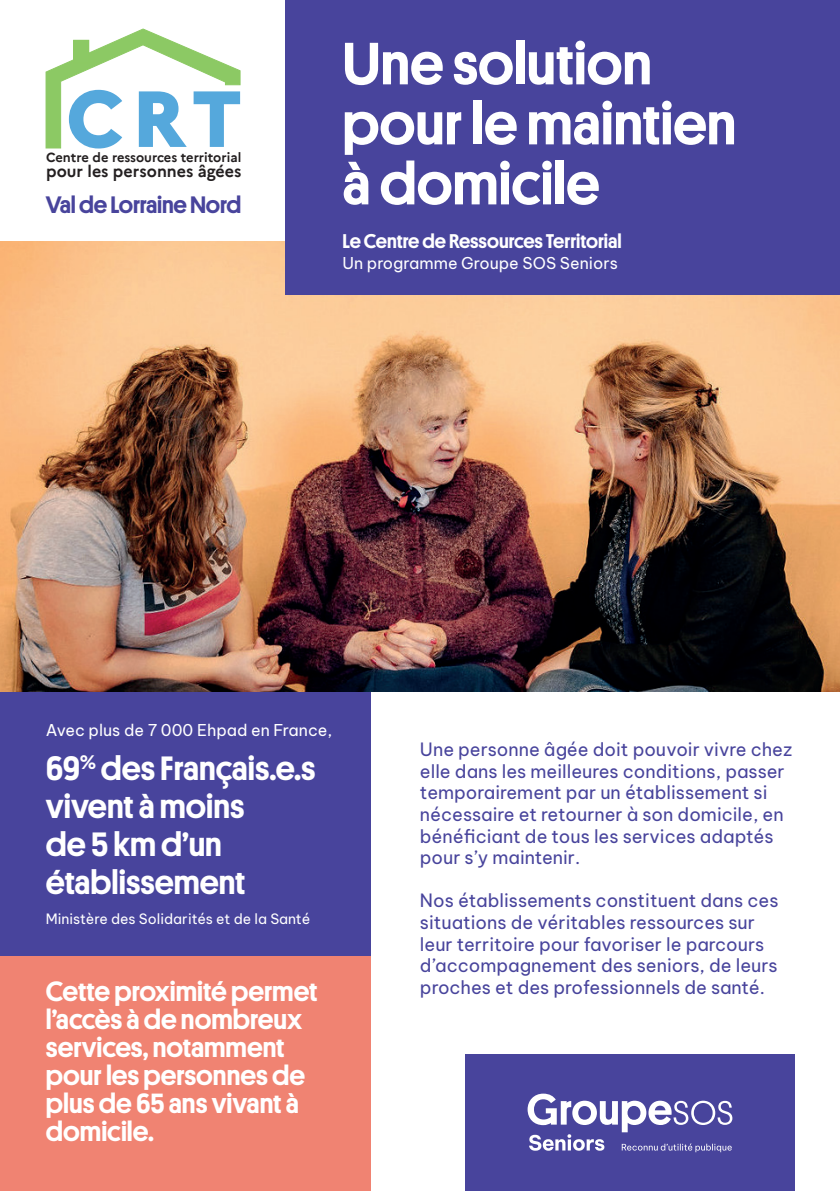
<style>
.page{position:relative;width:840px;height:1191px;background:#fff}
.page>*{position:absolute;margin:0;border:0;box-sizing:border-box;transform-origin:0 0}
.t1{font:500 60px "Platform";color:#fff}
.t2{font:500 34px/38px "Platform";color:#fff}
.t3{font:500 28px/28px "Platform";color:#fff}
.t4{font:500 24px "Platform";letter-spacing:-.01em;color:#48449c}
.t5{font:500 20px "Platform";color:#fff}
.t6{font:18px/21.6px "Be Vietnam Pro";color:#48449c}
.t7{font:16px "Be Vietnam Pro";color:#fff}
.t8{font:700 16px "Marianne";color:#231f20}
.t9{font:14px "Be Vietnam Pro";color:#fff}
.t10{font:700 13px "Marianne";color:#231f20}
</style>
<div class="page">
<svg style="left:45px;top:28px;width:195px;height:121px"></svg>
<div style="left:74px;top:40px;width:15px;height:23px;background:#8cc964"></div>
<div style="left:73px;top:40px;width:16px;height:23px;border:1px solid #8cc963"></div>
<img style="left:0;top:242px;width:839px;height:450px">
<div style="left:285px;top:0;width:554px;height:295px;background:#48449c"></div>
<div style="left:0;top:955px;width:370px;height:236px;background:#f08372"></div>
<div style="left:0;top:692px;width:370px;height:263px;background:#48449c"></div>
<div style="left:465px;top:1054px;width:329px;height:137px;background:#48449c"></div>
<svg style="left:527px;top:1093px;width:205px;height:59px"></svg>
<p class="t10" style="left:46px;top:147px;width:197px">Centre de ressources territorial</p>
<p class="t8" style="left:46px;top:159px;width:197px">pour les personnes âgées</p>
<p class="t4" style="left:46px;top:187px;width:197px">Val de Lorraine Nord</p>
<p class="t1" style="left:342px;top:20px;width:311px">Une solution</p>
<p class="t1" style="left:342px;top:80px;width:395px">pour le maintien</p>
<p class="t1" style="left:342px;top:140px;width:259px">à domicile</p>
<p class="t5" style="left:342px;top:227px;width:281px">Le Centre de Ressources Territorial</p>
<p class="t7" style="left:342px;top:250px;width:277px">Un programme Groupe SOS Seniors</p>
<p class="t7" style="left:46px;top:717px;width:288px">Avec plus de 7 000 Ehpad en France,</p>
<p class="t2" style="left:46px;top:747px;width:271px">69<sup>%</sup> des Français.e.s</p>
<p class="t2" style="left:46px;top:785px;width:200px">vivent à moins</p>
<p class="t2" style="left:46px;top:823px;width:201px">de 5 km d’un établissement</p>
<p class="t9" style="left:46px;top:907px;width:266px">Ministère des Solidarités et de la Santé</p>
<p class="t6" style="left:420px;top:737px;width:373px">Une personne âgée doit pouvoir vivre chez elle dans les meilleures conditions, passer temporairement par un établissement si nécessaire et retourner à son domicile, en bénéficiant de tous les services adaptés pour s’y maintenir.</p>
<p class="t6" style="left:420px;top:888px;width:360px">Nos établissements constituent dans ces situations de véritables ressources sur leur territoire pour favoriser le parcours d’accompagnement des seniors, de leurs</p>
<p class="t3" style="left:46px;top:976px;width:273px">Cette proximité permet</p>
<p class="t6" style="left:420px;top:974px;width:346px">proches et des professionnels de santé.</p>
<p class="t3" style="left:46px;top:1004px;width:260px">l’accès à de nombreux services, notamment pour les personnes de plus de 65 ans vivant à domicile.</p>
</div>
